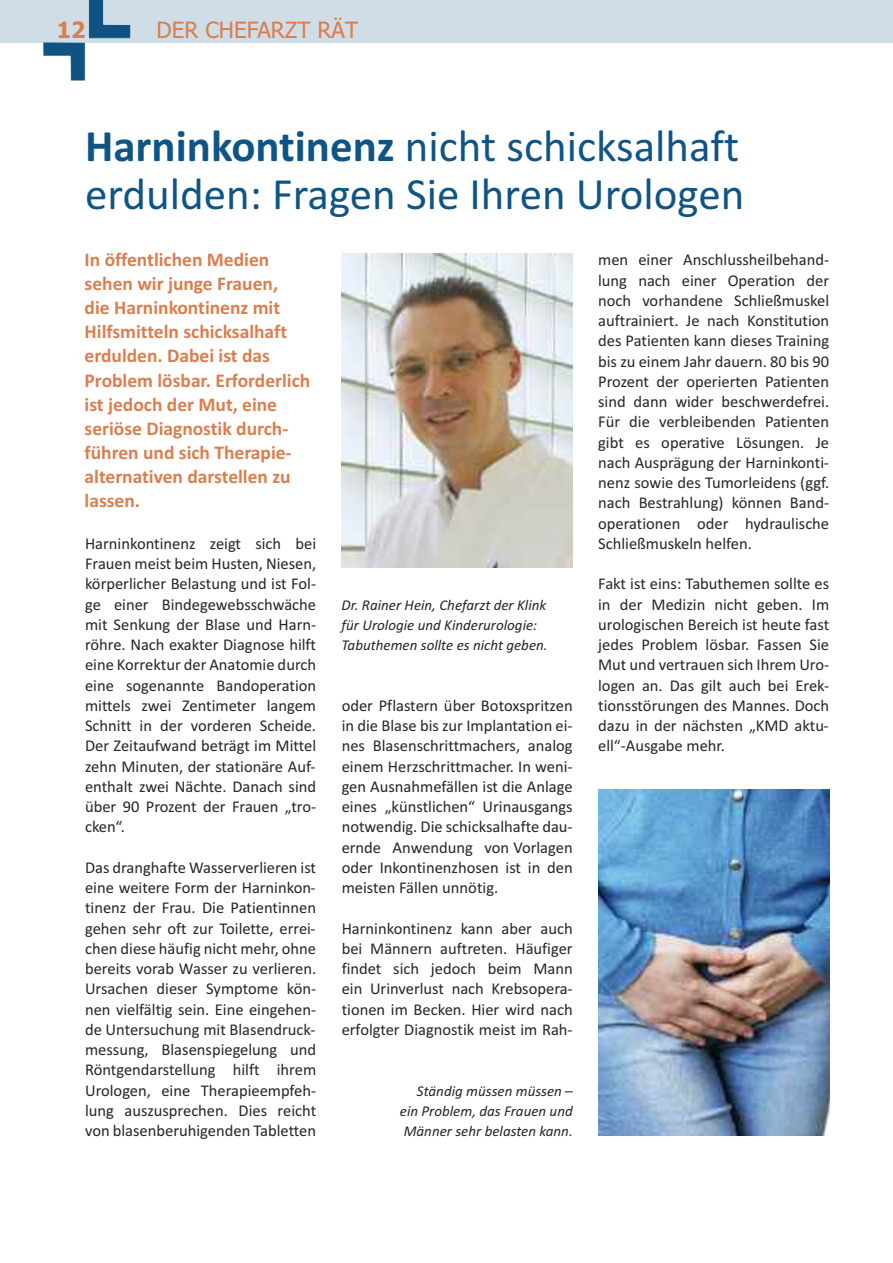
<style>
.page{position:relative;width:893px;height:1263px;background:#fff}
.page>*{position:absolute;margin:0;border:0;box-sizing:border-box;transform-origin:0 0}
.t1{font:45px/48px "Calibri";color:#0e5485}
.t2{font:22.5px "Tahoma";color:#da7e4e}
.t3{font:700 22.5px "Tahoma";color:#da7e4e}
.t4{font:700 19.5px/24px "Calibri";color:#da7e4e}
.t5{font:16.5px/20.2px "Calibri";color:#272526;text-align:justify}
.t6{font:italic 15px/20.2px "Calibri";color:#272526}
.s1{font-weight:700}
</style>
<div class="page">
<div style="left:0;top:0;width:893px;height:43px;background:#cfdde7"></div>
<img style="left:43px;top:0;width:87px;height:81px">
<img style="left:342px;top:254px;width:230px;height:314px">
<img style="left:598px;top:789px;width:231px;height:346px">
<h2 class="t3" style="left:57px;top:17px;width:30px">12</h2>
<h2 class="t2" style="left:156px;top:17px;width:203px">DER CHEFARZT RÄT</h2>
<h1 class="t1" style="left:85px;top:122px;width:661px"><span class="s1">Harninkontinenz</span> nicht schicksalhaft erdulden: Fragen Sie Ihren Urologen</h1>
<p class="t4" style="left:85px;top:248px;width:227px">In öffentlichen Medien sehen wir junge Frauen,<br>die Harninkontinenz mit<br>Hilfsmitteln schicksalhaft erdulden. Dabei ist das<br>Problem lösbar. Erforderlich ist jedoch der Mut, eine seriöse Diagnostik durch&shy;führen und sich Therapie&shy;alternativen darstellen zu lassen.</p>
<p class="t5" style="left:85px;top:533px;width:233px">Harninkontinenz zeigt sich bei Frauen meist beim Husten, Niesen, körperlicher Belastung und ist Fol&shy;ge einer Bindegewebsschwäche mit Senkung der Blase und Harn&shy;röhre. Nach exakter Diagnose hilft eine Korrektur der Anatomie durch eine sogenannte Bandoperation mittels zwei Zentimeter langem Schnitt in der vorderen Scheide.<br>Der Zeitaufwand beträgt im Mittel zehn Minuten, der stationäre Auf&shy;enthalt zwei Nächte. Danach sind über 90 Prozent der Frauen „tro&shy;cken“.</p>
<p class="t5" style="left:85px;top:857px;width:233px">Das dranghafte Wasserverlieren ist eine weitere Form der Harninkon&shy;tinenz der Frau. Die Patientinnen gehen sehr oft zur Toilette, errei&shy;chen diese häufig nicht mehr, ohne bereits vorab Wasser zu verlieren.<br>Ursachen dieser Symptome kön&shy;nen vielfältig sein. Eine eingehen&shy;de Untersuchung mit Blasendruck&shy;messung, Blasenspiegelung und Röntgendarstellung hilft ihrem Urologen, eine Therapieempfeh&shy;lung auszusprechen. Dies reicht von blasenberuhigenden Tabletten</p>
<p class="t6" style="left:342px;top:594px;width:208px">Dr. Rainer Hein, Chefarzt der Klink für Urologie und Kinderurologie:<br>Tabuthemen sollte es nicht geben.</p>
<p class="t5" style="left:342px;top:695px;width:232px">oder Pflastern über Botoxspritzen in die Blase bis zur Implantation ei&shy;nes Blasenschrittmachers, analog einem Herzschrittmacher. In weni&shy;gen Ausnahmefällen ist die Anlage eines „künstlichen“ Urinausgangs notwendig. Die schicksalhafte dau&shy;ernde Anwendung von Vorlagen oder Inkontinenzhosen ist in den meisten Fällen unnötig.</p>
<p class="t5" style="left:342px;top:918px;width:233px">Harninkontinenz kann aber auch bei Männern auftreten. Häufiger findet sich jedoch beim Mann ein Urinverlust nach Krebsopera&shy;tionen im Becken. Hier wird nach erfolgter Diagnostik meist im Rah-</p>
<p class="t6" style="left:400px;top:1080px;width:174px;text-align:justify;text-indent:17px">Ständig müssen müssen – ein Problem, das Frauen und Männer sehr belasten kann.</p>
<p class="t5" style="left:598px;top:249px;width:233px">men einer Anschlussheilbehand&shy;lung nach einer Operation der noch vorhandene Schließmuskel auftrainiert. Je nach Konstitution des Patienten kann dieses Training bis zu einem Jahr dauern. 80 bis 90<br>Prozent der operierten Patienten sind dann wider beschwerdefrei.<br>Für die verbleibenden Patienten gibt es operative Lösungen. Je nach Ausprägung der Harninkonti&shy;nenz sowie des Tumorleidens (ggf. nach Bestrahlung) können Band&shy;operationen oder hydraulische Schließmuskeln helfen.</p>
<p class="t5" style="left:598px;top:573px;width:232px">Fakt ist eins: Tabuthemen sollte es in der Medizin nicht geben. Im urologischen Bereich ist heute fast jedes Problem lösbar. Fassen Sie Mut und vertrauen sich Ihrem Uro&shy;logen an. Das gilt auch bei Erek&shy;tionsstörungen des Mannes. Doch dazu in der nächsten „KMD aktu&shy;ell“-Ausgabe mehr.</p>
</div>
